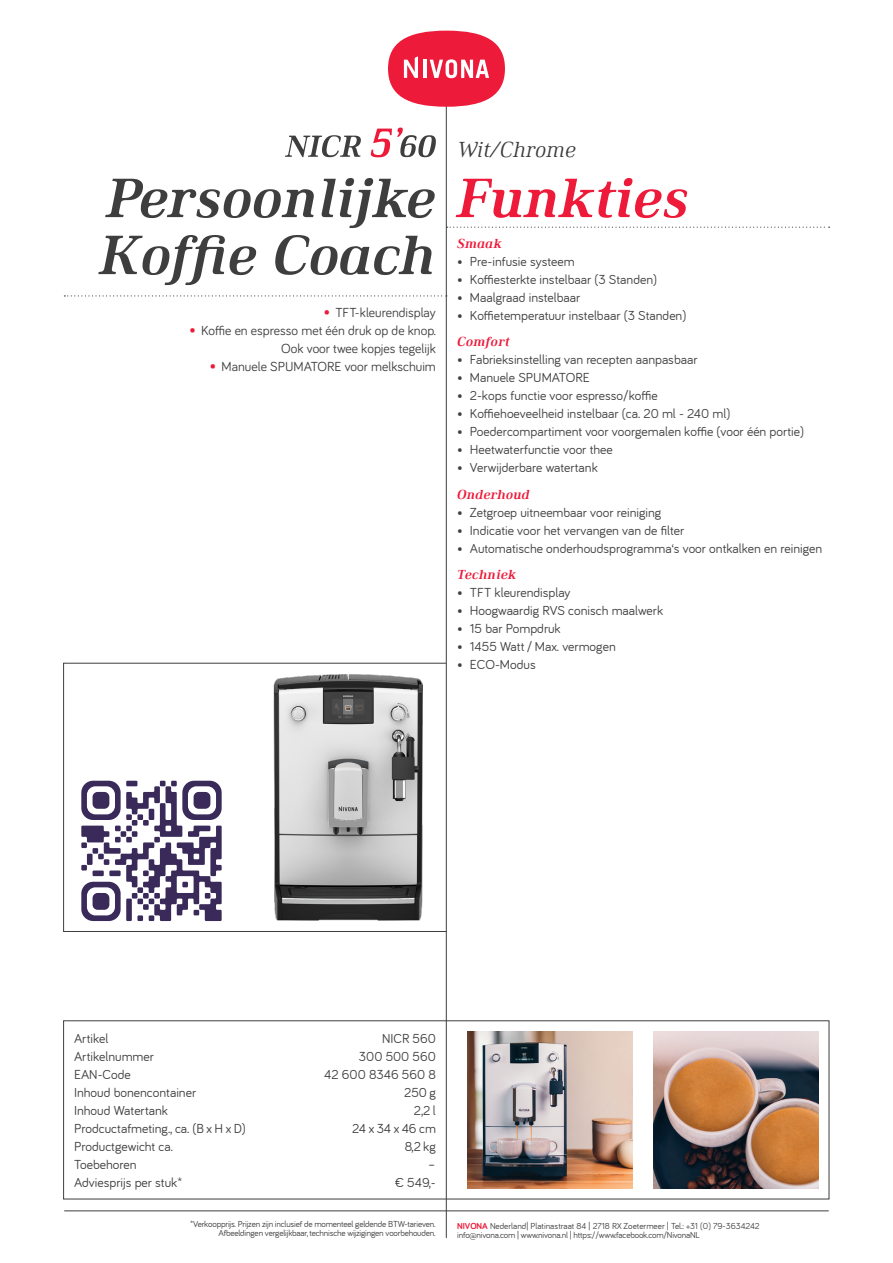
<style>
.page{position:relative;width:893px;height:1263px;background:#fff}
.page>*{position:absolute;margin:0;border:0;box-sizing:border-box;transform-origin:0 0}
.t1{font:italic 700 57px/57px "Ethos";color:#3e3e3f}
.t2{font:italic 300 22.5px "Ethos";color:#3e3e3f}
.t3{font:13.5px "Bariol";color:#3e3e3f}
.t4{font:13.5px/18px "Bariol";color:#3e3e3f;text-align:right}
.t5{font:italic 700 13.5px "Ethos";letter-spacing:.02em;color:#ed1a3a}
.t6{font:9px/9px "Bariol";letter-spacing:-.02em;color:#3e3e3f}
.s1{color:#ed1a3a}
.s2{font-size:16.5px;color:#ed1a3a}
.s3{font-weight:700;color:#ed1a3a}
</style>
<div class="page">
<hr style="left:65px;top:1210px;width:763px;height:1px;background:#3e3e3f">
<hr style="left:446px;top:96px;width:1px;height:1141px;background:#3e3e3f">
<div style="left:388px;top:31px;width:117px;height:76px;background:#ed1a3a;border-radius:50%"></div>
<svg style="left:404px;top:56px;width:14px;height:22px"></svg>
<hr style="left:423px;top:60px;width:3px;height:18px;background:#fff">
<svg style="left:430px;top:59px;width:59px;height:19px"></svg>
<div style="left:63px;top:663px;width:383px;height:269px;border:1px solid #3e3e3f"></div>
<div style="left:63px;top:1020px;width:766px;height:179px;border:1px solid #3e3e3f"></div>
<svg style="left:447px;top:227px;width:383px;height:1px"></svg>
<svg style="left:64px;top:295px;width:383px;height:1px"></svg>
<svg style="left:371px;top:128px;width:65px;height:29px"></svg>
<svg style="left:285px;top:135px;width:76px;height:22px"></svg>
<img style="left:654px;top:1031px;width:165px;height:157px">
<img style="left:468px;top:1031px;width:164px;height:157px">
<svg style="left:81px;top:781px;width:141px;height:140px"></svg>
<div style="left:93px;top:893px;width:16px;height:17px;background:#392a5a;border-radius:5px"></div>
<img style="left:274px;top:674px;width:149px;height:247px">
<h2 class="t2" style="left:457px;top:137px;width:121px">Wit/Chrome</h2>
<h1 class="t1" style="left:100px;top:169px;width:592px">Persoonlijke <span class="s1">Funkties<br></span>Koffie Coach</h1>
<p class="t5" style="left:457px;top:235px;width:46px">Smaak</p>
<p class="t3" style="left:457px;top:254px;width:119px">• Pre-infusie systeem</p>
<p class="t3" style="left:457px;top:272px;width:201px">• Koffiesterkte instelbaar (3 Standen)</p>
<p class="t3" style="left:457px;top:290px;width:125px">• Maalgraad instelbaar</p>
<p class="t3" style="left:457px;top:308px;width:231px">• Koffietemperatuur instelbaar (3 Standen)</p>
<p class="t5" style="left:457px;top:334px;width:54px">Comfort</p>
<p class="t3" style="left:457px;top:352px;width:242px">• Fabrieksinstelling van recepten aanpasbaar</p>
<p class="t3" style="left:457px;top:370px;width:134px">• Manuele SPUMATORE</p>
<p class="t3" style="left:457px;top:388px;width:202px">• 2-kops functie voor espresso/koffie</p>
<p class="t3" style="left:457px;top:406px;width:275px">• Koffiehoeveelheid instelbaar (ca. 20 ml - 240 ml)</p>
<p class="t3" style="left:457px;top:424px;width:348px">• Poedercompartiment voor voorgemalen koffie (voor één portie)</p>
<p class="t3" style="left:457px;top:442px;width:157px">• Heetwaterfunctie voor thee</p>
<p class="t3" style="left:457px;top:460px;width:142px">• Verwijderbare watertank</p>
<p class="t5" style="left:457px;top:486px;width:74px">Onderhoud</p>
<p class="t3" style="left:457px;top:505px;width:206px">• Zetgroep uitneembaar voor reiniging</p>
<p class="t3" style="left:457px;top:523px;width:229px">• Indicatie voor het vervangen van de filter</p>
<p class="t3" style="left:457px;top:541px;width:367px">• Automatische onderhoudsprogramma‘s voor ontkalken en reinigen</p>
<p class="t5" style="left:457px;top:567px;width:61px">Techniek</p>
<p class="t3" style="left:457px;top:585px;width:115px">• TFT kleurendisplay</p>
<p class="t3" style="left:457px;top:603px;width:208px">• Hoogwaardig RVS conisch maalwerk</p>
<p class="t3" style="left:457px;top:621px;width:105px">• 15 bar Pompdruk</p>
<p class="t3" style="left:457px;top:639px;width:160px">• 1455 Watt / Max. vermogen</p>
<p class="t3" style="left:457px;top:657px;width:80px">• ECO-Modus</p>
<p class="t4" style="left:323px;top:303px;width:114px"><span class="s2">•</span> TFT-kleurendisplay</p>
<p class="t4" style="left:189px;top:321px;width:248px"><span class="s2">•</span> Koffie en espresso met één druk op de knop.<br>Ook voor twee kopjes tegelijk</p>
<p class="t4" style="left:210px;top:357px;width:228px"><span class="s2">•</span> Manuele SPUMATORE voor melkschuim</p>
<p class="t3" style="left:74px;top:1031px;width:36px">Artikel</p>
<p class="t3" style="left:382px;top:1031px;width:55px">NICR 560</p>
<p class="t3" style="left:74px;top:1049px;width:81px">Artikelnummer</p>
<p class="t3" style="left:359px;top:1049px;width:79px">300 500 560</p>
<p class="t3" style="left:74px;top:1067px;width:58px">EAN-Code</p>
<p class="t3" style="left:324px;top:1067px;width:113px">42 600 8346 560 8</p>
<p class="t3" style="left:74px;top:1085px;width:124px">Inhoud bonencontainer</p>
<p class="t3" style="left:404px;top:1085px;width:33px">250 g</p>
<p class="t3" style="left:74px;top:1103px;width:95px">Inhoud Watertank</p>
<p class="t3" style="left:414px;top:1103px;width:23px">2,2 l</p>
<p class="t3" style="left:74px;top:1121px;width:173px">Prodcuctafmeting., ca. (B x H x D)</p>
<p class="t3" style="left:352px;top:1121px;width:85px">24 x 34 x 46 cm</p>
<p class="t3" style="left:74px;top:1139px;width:100px">Productgewicht ca.</p>
<p class="t3" style="left:405px;top:1139px;width:33px">8,2 kg</p>
<p class="t3" style="left:74px;top:1157px;width:64px">Toebehoren</p>
<p class="t3" style="left:428px;top:1157px;width:9px">–</p>
<p class="t3" style="left:74px;top:1175px;width:110px">Adviesprijs per stuk*</p>
<p class="t3" style="left:396px;top:1175px;width:42px">€ 549,-</p>
<p class="t6" style="left:190px;top:1220px;width:247px;text-align:right">*Verkoopprijs. Prijzen zijn inclusief de momenteel geldende BTW-tarieven.<br>Afbeeldingen vergelijkbaar, technische wijzigingen voorbehouden.</p>
<p class="t6" style="left:457px;top:1221px;width:304px"><span class="s3">NIVONA</span> Nederland| Platinastraat 84 | 2718 RX Zoetermeer | Tel.: +31 (0) 79-3634242 info@nivona.com | www.nivona.nl | https://www.facebook.com/NivonaNL</p>
</div>
